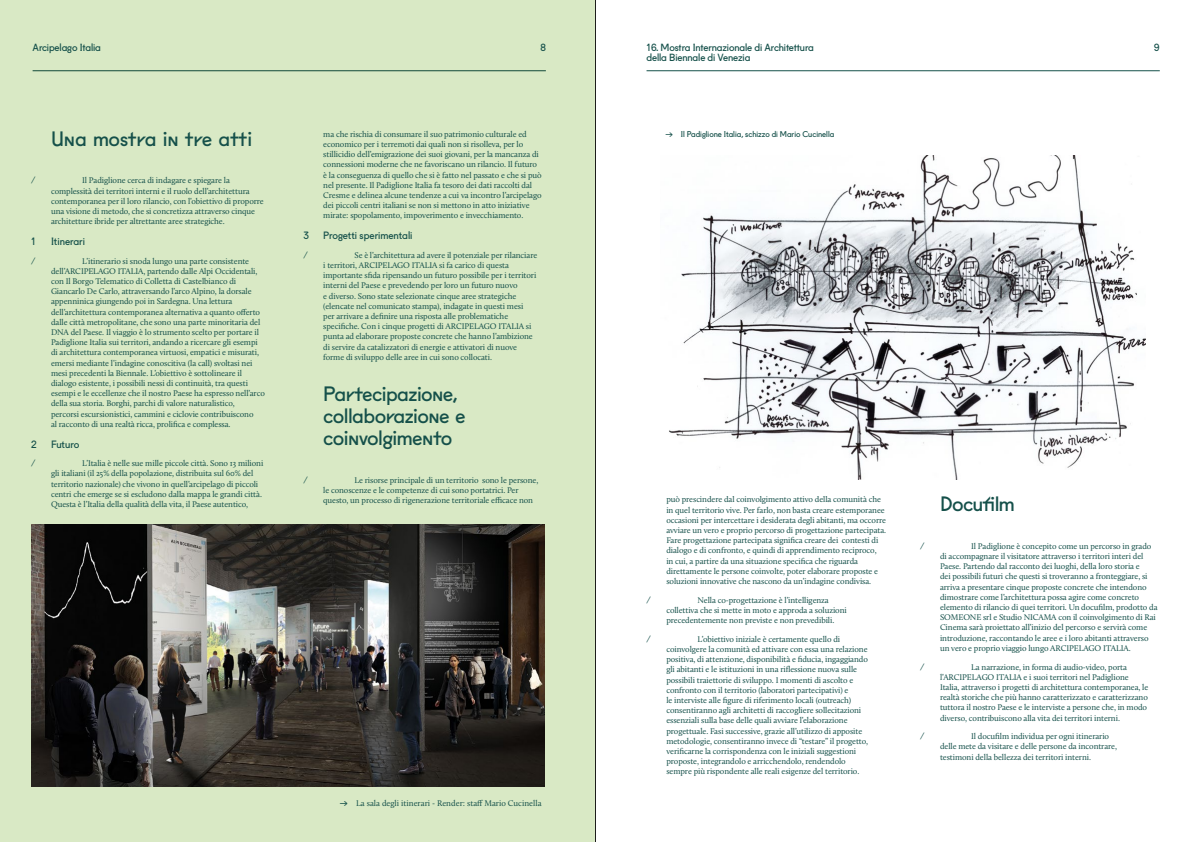
<style>
.page{position:relative;width:1191px;height:842px;background:#fff}
.page>*{position:absolute;margin:0;border:0;box-sizing:border-box;transform-origin:0 0}
.t1{font:20px/22px "Fugue Tails";letter-spacing:-.03em;color:#15504a}
.t2{font:20px "Fugue Tails";letter-spacing:-.01em;color:#15504a}
.t3{font:10.2px "Fugue";color:#15504a}
.t4{font:10px/10px "Fugue";letter-spacing:-.01em;color:#15504a}
.t5{font:8.5px/10.2px "Calluna";letter-spacing:-.01em;color:#15504a}
.t6{font:8.5px "Fugue";color:#15504a}
.t7{font:8px "Fugue";color:#15504a}
.s1{font-family:"Fugue"}
.s2{font-family:"Calluna"}
.s3{font-family:"Fugue Tails"}
</style>
<div class="page">
<div style="left:0;top:0;width:595px;height:842px;background:#d9e9c5"></div>
<img style="left:31px;top:524px;width:513px;height:263px">
<img style="left:669px;top:156px;width:476px;height:323px">
<hr style="left:33px;top:71px;width:513px;height:1px;background:#15504a">
<hr style="left:646px;top:71px;width:513px;height:1px;background:#15504a">
<hr style="left:595px;top:0;width:1px;height:842px;background:#1d1d1b">
<p class="t4" style="left:33px;top:41px;width:70px">Arcipelago Italia</p>
<p class="t4" style="left:646px;top:41px;width:169px">16. Mostra Internazionale di Architettura della Biennale di Venezia</p>
<p class="t4" style="left:540px;top:41px;width:7px">8</p>
<p class="t4" style="left:1154px;top:41px;width:7px">9</p>
<h1 class="t2" style="left:51px;top:123px;width:203px"><span class="s1">U</span>na <span class="s1">m</span>o<span class="s1">s</span>tra in tre atti</h1>
<p class="t6" style="left:31px;top:174px;width:9px">/<span class="s2">/</span></p>
<p class="t5" style="left:51px;top:175px;width:214px;text-indent:31px">Il Padiglione cerca di indagare e spiegare la complessità dei territori interni e il ruolo dell’architettura contemporanea per il loro rilancio, con l’obiettivo di proporre una visione di metodo, che si concretizza attraverso cinque architetture ibride per altrettante aree strategiche.</p>
<p class="t3" style="left:31px;top:233px;width:6px">1</p>
<p class="t3" style="left:51px;top:233px;width:35px">Itinerari</p>
<p class="t6" style="left:31px;top:254px;width:9px">/<span class="s2">/</span></p>
<p class="t5" style="left:51px;top:256px;width:215px;text-indent:31px">L’itinerario si snoda lungo una parte consistente dell’ARCIPELAGO ITALIA, partendo dalle Alpi Occidentali, con Il Borgo Telematico di Colletta di Castelbianco di Giancarlo De Carlo, attraversando l’arco Alpino, la dorsale appenninica giungendo poi in Sardegna. Una lettura dell’architettura contemporanea alternativa a quanto offerto dalle città metropolitane, che sono una parte minoritaria del DNA del Paese. Il viaggio è lo strumento scelto per portare il Padiglione Italia sui territori, andando a ricercare gli esempi di architettura contemporanea virtuosi, empatici e misurati, emersi mediante l’indagine conoscitiva (la call) svoltasi nei mesi precedenti la Biennale. L’obiettivo è sottolineare il dialogo esistente, i possibili nessi di continuità, tra questi esempi e le eccellenze che il nostro Paese ha espresso nell’arco della sua storia. Borghi, parchi di valore naturalistico, percorsi escursionistici, cammini e ciclovie contribuiscono<br>al racconto di una realtà ricca, prolifica e complessa.</p>
<p class="t3" style="left:31px;top:436px;width:7px">2</p>
<p class="t3" style="left:51px;top:436px;width:30px">Futuro</p>
<p class="t6" style="left:31px;top:456px;width:9px">/<span class="s2">/</span></p>
<p class="t5" style="left:51px;top:458px;width:214px;text-indent:31px">L’Italia è nelle sue mille piccole città. Sono 13 milioni gli italiani (il 25% della popolazione, distribuita sul 60% del territorio nazionale) che vivono in quell’arcipelago di piccoli centri che emerge se si escludono dalla mappa le grandi città.<br>Questa è l’Italia della qualità della vita, il Paese autentico,</p>
<p class="t5" style="left:323px;top:129px;width:220px">ma che rischia di consumare il suo patrimonio culturale ed economico per i terremoti dai quali non si risolleva, per lo stillicidio dell’emigrazione dei suoi giovani, per la mancanza di connessioni moderne che ne favoriscano un rilancio. Il futuro è la conseguenza di quello che si è fatto nel passato e che si può nel presente. Il Padiglione Italia fa tesoro dei dati raccolti dal Cresme e delinea alcune tendenze a cui va incontro l’arcipelago dei piccoli centri italiani se non si mettono in atto iniziative mirate: spopolamento, impoverimento e invecchiamento.</p>
<p class="t3" style="left:303px;top:227px;width:7px">3</p>
<p class="t3" style="left:323px;top:227px;width:91px">Progetti sperimentali</p>
<p class="t6" style="left:303px;top:248px;width:9px">/<span class="s2">/</span></p>
<p class="t5" style="left:323px;top:250px;width:216px;text-indent:31px">Se è l’architettura ad avere il potenziale per rilanciare i territori, ARCIPELAGO ITALIA si fa carico di questa importante sfida ripensando un futuro possibile per i territori interni del Paese e prevedendo per loro un futuro nuovo<br>e diverso. Sono state selezionate cinque aree strategiche (elencate nel comunicato stampa), indagate in questi mesi<br>per arrivare a definire una risposta alle problematiche specifiche. Con i cinque progetti di ARCIPELAGO ITALIA si punta ad elaborare proposte concrete che hanno l’ambizione di servire da catalizzatori di energie e attivatori di nuove forme di sviluppo delle aree in cui sono collocati.</p>
<h1 class="t1" style="left:323px;top:381px;width:144px">Partecipazione, collaborazione e coinvolgi<span class="s1">m</span>ento</h1>
<p class="t6" style="left:303px;top:473px;width:9px">/<span class="s2">/</span></p>
<p class="t5" style="left:323px;top:475px;width:216px;text-indent:31px">Le risorse principale di un territorio sono le persone, le conoscenze e le competenze di cui sono portatrici. Per questo, un processo di rigenerazione territoriale efficace non</p>
<p class="t5" style="left:340px;top:798px;width:203px"><span class="s3">½</span> La sala degli itinerari - Render: staff Mario Cucinella</p>
<p class="t7" style="left:665px;top:128px;width:170px"><span class="s3">½</span> Il Padiglione Italia, schizzo di Mario Cucinella</p>
<p class="t5" style="left:666px;top:494px;width:221px">può prescindere dal coinvolgimento attivo della comunità che in quel territorio vive. Per farlo, non basta creare estemporanee occasioni per intercettare i desiderata degli abitanti, ma occorre avviare un vero e proprio percorso di progettazione partecipata.<br>Fare progettazione partecipata significa creare dei contesti di dialogo e di confronto, e quindi di apprendimento reciproco,<br>in cui, a partire da una situazione specifica che riguarda direttamente le persone coinvolte, poter elaborare proposte e soluzioni innovative che nascono da un’indagine condivisa.</p>
<p class="t6" style="left:646px;top:593px;width:12px">/<span class="s2">/</span></p>
<p class="t5" style="left:666px;top:595px;width:182px;text-indent:31px">Nella co-progettazione è l’intelligenza collettiva che si mette in moto e approda a soluzioni precedentemente non previste e non prevedibili.</p>
<p class="t6" style="left:646px;top:632px;width:12px">/<span class="s2">/</span></p>
<p class="t5" style="left:666px;top:634px;width:203px;text-indent:31px">L’obiettivo iniziale è certamente quello di coinvolgere la comunità ed attivare con essa una relazione positiva, di attenzione, disponibilità e fiducia, ingaggiando gli abitanti e le istituzioni in una riflessione nuova sulle possibili traiettorie di sviluppo. I momenti di ascolto e confronto con il territorio (laboratori partecipativi) e<br>le interviste alle figure di riferimento locali (outreach) consentiranno agli architetti di raccogliere sollecitazioni essenziali sulla base delle quali avviare l’elaborazione progettuale. Fasi successive, grazie all’utilizzo di apposite metodologie, consentiranno invece di “testare” il progetto, verificarne la corrispondenza con le iniziali suggestioni proposte, integrandolo e arricchendolo, rendendolo sempre più rispondente alle reali esigenze del territorio.</p>
<h1 class="t1" style="left:940px;top:491px;width:76px">Doc<span class="s1">u</span>fil<span class="s1">m</span></h1>
<p class="t6" style="left:920px;top:539px;width:12px">/<span class="s2">/</span></p>
<p class="t5" style="left:940px;top:541px;width:219px;text-indent:31px">Il Padiglione è concepito come un percorso in grado di accompagnare il visitatore attraverso i territori interi del Paese. Partendo dal racconto dei luoghi, della loro storia e<br>dei possibili futuri che questi si troveranno a fronteggiare, si arriva a presentare cinque proposte concrete che intendono dimostrare come l’architettura possa agire come concreto elemento di rilancio di quei territori. Un docufilm, prodotto da SOMEONE srl e Studio NICAMA con il coinvolgimento di Rai Cinema sarà proiettato all’inizio del percorso e servirà come introduzione, raccontando le aree e i loro abitanti attraverso un vero e proprio viaggio lungo ARCIPELAGO ITALIA.</p>
<p class="t6" style="left:920px;top:660px;width:12px">/<span class="s2">/</span></p>
<p class="t5" style="left:940px;top:661px;width:210px;text-indent:31px">La narrazione, in forma di audio-video, porta l’ARCIPELAGO ITALIA e i suoi territori nel Padiglione Italia, attraverso i progetti di architettura contemporanea, le realtà storiche che più hanno caratterizzato e caratterizzano tuttora il nostro Paese e le interviste a persone che, in modo diverso, contribuiscono alla vita dei territori interni.</p>
<p class="t6" style="left:920px;top:729px;width:12px">/<span class="s2">/</span></p>
<p class="t5" style="left:940px;top:731px;width:178px;text-indent:31px">Il docufilm individua per ogni itinerario delle mete da visitare e delle persone da incontrare, testimoni della bellezza dei territori interni.</p>
</div>
